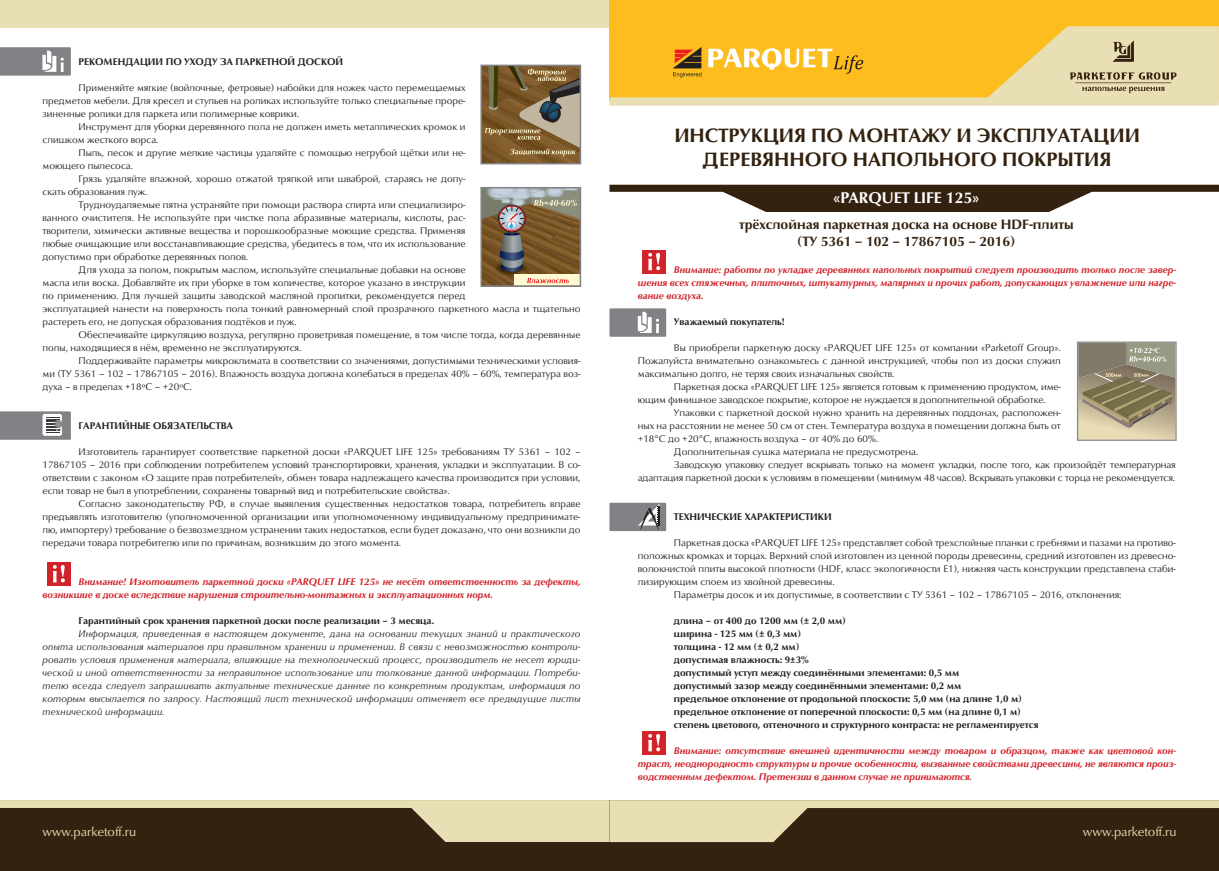
<style>
.page{position:relative;width:1219px;height:871px;background:#fff}
.page>*{position:absolute;margin:0;border:0;box-sizing:border-box;transform-origin:0 0}
.t1{font:700 20px "Classico URW";color:#342210}
.t2{font:700 16px "Classico URW";color:#fff}
.t3{font:700 14px "Classico URW";color:#342210}
.t4{font:13px "Classico URW";color:#e9dfb4}
.t5{font:10px/13px "Classico URW";color:#231f20;text-align:justify}
.t6{font:italic 700 10px/13px "Classico URW";color:#d1232a;text-align:justify}
.t7{font:italic 10px/13px "Classico URW";letter-spacing:.02em;color:#231f20;text-align:justify}
.t8{font:700 10px "Classico URW";color:#231f20}
</style>
<div class="page">
<div style="left:0;top:0;width:609px;height:28px;background:#e9dfb4"></div>
<div style="left:609px;top:0;width:610px;height:101px;background:#fdbd1f"></div>
<svg style="left:609px;top:26px;width:610px;height:80px"></svg>
<div style="left:0;top:800px;width:1219px;height:70px;background:#342210"></div>
<svg style="left:0;top:800px;width:1219px;height:41px"></svg>
<svg style="left:1070px;top:40px;width:107px;height:53px;background:#cec39b"></svg>
<svg style="left:609px;top:185px;width:610px;height:27px"></svg>
<svg style="left:609px;top:308px;width:57px;height:28px;background:#959799"></svg>
<svg style="left:609px;top:502px;width:57px;height:29px;background:#87898b"></svg>
<svg style="left:0;top:411px;width:71px;height:28px;background:#8d8f91"></svg>
<div style="left:642px;top:249px;width:24px;height:24px;background:#d1232a"></div>
<svg style="left:648px;top:252px;width:13px;height:18px"></svg>
<div style="left:47px;top:561px;width:24px;height:24px;background:#d1232a"></div>
<svg style="left:53px;top:565px;width:12px;height:17px"></svg>
<div style="left:642px;top:730px;width:24px;height:24px;background:#d1232a"></div>
<svg style="left:648px;top:734px;width:13px;height:17px"></svg>
<svg style="left:0;top:47px;width:71px;height:29px;background:#919395"></svg>
<svg style="left:1077px;top:341px;width:100px;height:100px;background:#9f987d"></svg>
<div style="left:663px;top:34px;width:213px;height:51px;background:#fdbd1f"></div>
<svg style="left:708px;top:48px;width:155px;height:26px"></svg>
<svg style="left:673px;top:47px;width:28px;height:30px"></svg>
<svg style="left:483px;top:68px;width:95px;height:93px;background:#846b45"></svg>
<div style="left:480px;top:65px;width:101px;height:99px;border:2px solid #808285"></div>
<svg style="left:483px;top:190px;width:95px;height:94px;background:#8a7559"></svg>
<div style="left:480px;top:187px;width:101px;height:100px;border:2px solid #808285"></div>
<p class="t8" style="left:79px;top:55px;width:266px">РЕКОМЕНДАЦИИ ПО УХОДУ ЗА ПАРКЕТНОЙ ДОСКОЙ</p>
<p class="t5" style="left:43px;top:81px;width:425px;text-indent:36px">Применяйте мягкие (войлочные, фетровые) набойки для ножек часто перемещаемых предметов мебели. Для кресел и стульев на роликах используйте только специальные проре&shy;зиненные ролики для паркета или полимерные коврики.</p>
<p class="t5" style="left:43px;top:120px;width:425px;text-indent:36px">Инструмент для уборки деревянного пола не должен иметь металлических кромок и слишком жесткого ворса.</p>
<p class="t5" style="left:43px;top:146px;width:425px;text-indent:36px">Пыль, песок и другие мелкие частицы удаляйте с помощью негрубой щётки или не&shy;моющего пылесоса.</p>
<p class="t5" style="left:43px;top:172px;width:425px;text-indent:36px">Грязь удаляйте влажной, хорошо отжатой тряпкой или шваброй, стараясь не допу&shy;скать образования луж.</p>
<p class="t5" style="left:43px;top:198px;width:425px;text-indent:36px">Трудноудаляемые пятна устраняйте при помощи раствора спирта или специализиро&shy;ванного очистителя. Не используйте при чистке пола абразивные материалы, кислоты, рас&shy;творители, химически активные вещества и порошкообразные моющие средства. Применяя любые очищающие или восстанавливающие средства, убедитесь в том, что их использование допустимо при обработке деревянных полов.</p>
<p class="t5" style="left:43px;top:263px;width:540px;text-align:left;text-indent:36px">Для ухода за полом, покрытым маслом, используйте специальные добавки на основе<br>масла или воска. Добавляйте их при уборке в том количестве, которое указано в инструкции<br>по применению. Для лучшей защиты заводской масляной пропитки, рекомендуется перед<br>эксплуатацией нанести на поверхность пола тонкий равномерный слой прозрачного паркетного масла и тщательно растереть его, не допуская образования подтёков и луж.</p>
<p class="t5" style="left:43px;top:328px;width:540px;text-indent:36px">Обеспечивайте циркуляцию воздуха, регулярно проветривая помещение, в том числе тогда, когда деревянные полы, находящиеся в нём, временно не эксплуатируются.</p>
<p class="t5" style="left:43px;top:354px;width:540px;text-indent:36px">Поддерживайте параметры микроклимата в соответствии со значениями, допустимыми техническими условия&shy;ми (ТУ 5361 – 102 – 17867105 – 2016). Влажность воздуха должна колебаться в пределах 40% – 60%, температура воз&shy;духа – в пределах +18ºС – +20ºС.</p>
<p class="t8" style="left:79px;top:419px;width:156px">ГАРАНТИЙНЫЕ ОБЯЗАТЕЛЬСТВА</p>
<p class="t5" style="left:43px;top:445px;width:540px;text-indent:36px">Изготовитель гарантирует соответствие паркетной доски «PARQUET LIFE 125» требованиям ТУ 5361 – 102 – 17867105 – 2016 при соблюдении потребителем условий транспортировки, хранения, укладки и эксплуатации. В со&shy;ответствии с законом «О защите прав потребителей», обмен товара надлежащего качества производится при условии, если товар не был в употреблении, сохранены товарный вид и потребительские свойства».</p>
<p class="t5" style="left:43px;top:497px;width:540px;text-indent:36px">Согласно законодательству РФ, в случае выявления существенных недостатков товара, потребитель вправе предъявлять изготовителю (уполномоченной организации или уполномоченному индивидуальному предпринимате&shy;лю, импортеру) требование о безвозмездном устранении таких недостатков, если будет доказано, что они возникли до передачи товара потребителю или по причинам, возникшим до этого момента.</p>
<p class="t6" style="left:43px;top:575px;width:539px;text-indent:36px">Внимание! Изготовитель паркетной доски «PARQUET LIFE 125» не несёт ответственность за дефекты, возникшие в доске вследствие нарушения строительно-монтажных и эксплуатационных норм.</p>
<p class="t8" style="left:79px;top:614px;width:357px">Гарантийный срок хранения паркетной доски после реализации – 3 месяца.</p>
<p class="t7" style="left:43px;top:627px;width:540px;text-indent:36px">Информация, приведенная в настоящем документе, дана на основании текущих знаний и практического опыта использования материалов при правильном хранении и применении. В связи с невозможностью контроли&shy;ровать условия применения материала, влияющие на технологический процесс, производитель не несет юриди&shy;ческой и иной ответственности за неправильное использование или толкование данной информации. Потреби&shy;телю всегда следует запрашивать актуальные технические данные по конкретным продуктам, информация по которым высылается по запросу. Настоящий лист технической информации отменяет все предыдущие листы технической информации.</p>
<p class="t1" style="left:674px;top:122px;width:467px">ИНСТРУКЦИЯ ПО МОНТАЖУ И ЭКСПЛУАТАЦИИ</p>
<p class="t1" style="left:703px;top:146px;width:410px">ДЕРЕВЯННОГО НАПОЛЬНОГО ПОКРЫТИЯ</p>
<p class="t2" style="left:833px;top:187px;width:147px">«PARQUET LIFE 125»</p>
<p class="t3" style="left:739px;top:216px;width:336px">трёхслойная паркетная доска на основе HDF-плиты</p>
<p class="t3" style="left:797px;top:232px;width:219px">(ТУ 5361 – 102 – 17867105 – 2016)</p>
<p class="t6" style="left:638px;top:263px;width:540px;text-indent:36px">Внимание: работы по укладке деревянных напольных покрытий следует производить только после завер&shy;шения всех стяжечных, плиточных, штукатурных, малярных и прочих работ, допускающих увлажнение или нагре&shy;вание воздуха.</p>
<p class="t8" style="left:674px;top:315px;width:112px">Уважаемый покупатель!</p>
<p class="t5" style="left:638px;top:341px;width:424px;text-indent:36px">Вы приобрели паркетную доску «PARQUET LIFE 125» от компании «Parketoff Group».<br>Пожалуйста внимательно ознакомьтесь с данной инструкцией, чтобы пол из доски служил максимально долго, не теряя своих изначальных свойств.</p>
<p class="t5" style="left:638px;top:380px;width:425px;text-indent:36px">Паркетная доска «PARQUET LIFE 125» является готовым к применению продуктом, име&shy;ющим финишное заводское покрытие, которое не нуждается в дополнительной обработке.</p>
<p class="t5" style="left:638px;top:406px;width:425px;text-indent:36px">Упаковки с паркетной доской нужно хранить на деревянных поддонах, расположен&shy;ных на расстоянии не менее 50 см от стен. Температура воздуха в помещении должна быть от +18°С до +20°С, влажность воздуха – от 40% до 60%.</p>
<p class="t5" style="left:674px;top:445px;width:246px">Дополнительная сушка материала не предусмотрена.</p>
<p class="t5" style="left:638px;top:458px;width:539px;text-align:right">Заводскую упаковку следует вскрывать только на момент укладки, после того, как произойдёт температурная адаптация паркетной доски к условиям в помещении (минимум 48 часов). Вскрывать упаковки с торца не рекомендуется.</p>
<p class="t8" style="left:674px;top:510px;width:159px">ТЕХНИЧЕСКИЕ ХАРАКТЕРИСТИКИ</p>
<p class="t5" style="left:638px;top:536px;width:540px;text-indent:36px">Паркетная доска «PARQUET LIFE 125» представляет собой трехслойные планки с гребнями и пазами на противо&shy;положных кромках и торцах. Верхний слой изготовлен из ценной породы древесины, средний изготовлен из древесно&shy;волокнистой плиты высокой плотности (HDF, класс экологичности E1), нижняя часть конструкции представлена стаби&shy;лизирующим слоем из хвойной древесины.</p>
<p class="t5" style="left:674px;top:588px;width:449px">Параметры досок и их допустимые, в соответствии с ТУ 5361 – 102 – 17867105 – 2016, отклонения:</p>
<p class="t8" style="left:674px;top:614px;width:173px">длина – от 400 до 1200 мм (± 2,0 мм)</p>
<p class="t8" style="left:674px;top:627px;width:129px">ширина - 125 мм (± 0,3 мм)</p>
<p class="t8" style="left:674px;top:640px;width:127px">толщина - 12 мм (± 0,2 мм)</p>
<p class="t8" style="left:674px;top:653px;width:137px">допустимая влажность: 9±3%</p>
<p class="t8" style="left:674px;top:666px;width:287px">допустимый уступ между соединёнными элементами: 0,5 мм</p>
<p class="t8" style="left:674px;top:679px;width:289px">допустимый зазор между соединёнными элементами: 0,2 мм</p>
<p class="t8" style="left:674px;top:692px;width:349px">предельное отклонение от продольной плоскости: 5,0 мм (на длине 1,0 м)</p>
<p class="t8" style="left:674px;top:705px;width:348px">предельное отклонение от поперечной плоскости: 0,5 мм (на длине 0,1 м)</p>
<p class="t8" style="left:674px;top:718px;width:366px">степень цветового, оттеночного и структурного контраста: не регламентируется</p>
<p class="t6" style="left:638px;top:744px;width:540px;text-indent:36px">Внимание: отсутствие внешней идентичности между товаром и образцом, также как цветовой кон&shy;траст, неоднородность структуры и прочие особенности, вызванные свойствами древесины, не являются произ&shy;водственным дефектом. Претензии в данном случае не принимаются.</p>
<p class="t4" style="left:43px;top:823px;width:95px">www.parketoff.ru</p>
<p class="t4" style="left:1083px;top:823px;width:95px">www.parketoff.ru</p>
</div>
